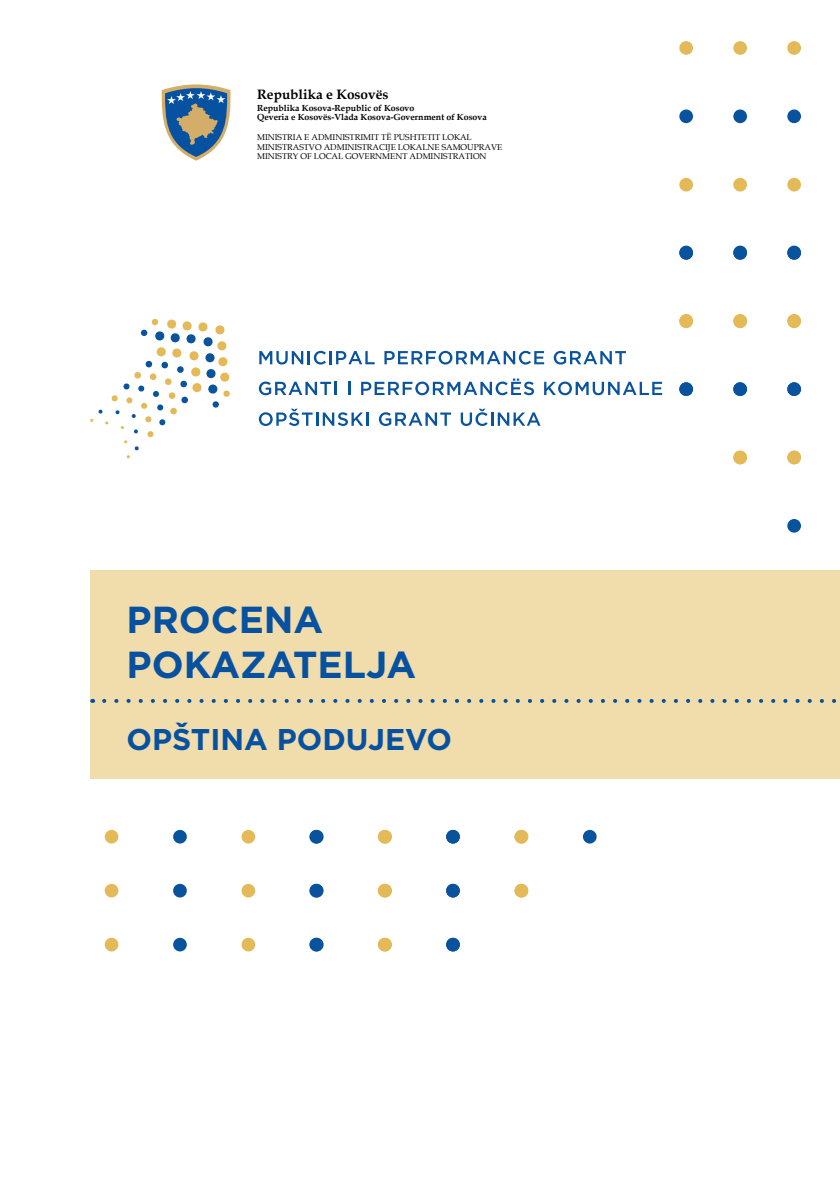
<style>
.page{position:relative;width:840px;height:1191px;background:#fff}
.page>*{position:absolute;margin:0;border:0;box-sizing:border-box;transform-origin:0 0}
.t1{font:700 37.6px/45.2px "Gotham";color:#0651a0}
.t2{font:700 30px "Gotham";color:#0651a0}
.t3{font:700 13.6px "Book Antiqua";color:#000}
.t4{font:700 8.8px/9.8px "Book Antiqua";color:#000}
.t5{font:8.4px/9.6px "Book Antiqua";color:#000}
</style>
<div class="page">
<div style="left:90px;top:570px;width:749px;height:209px;background:#f1dcab"></div>
<svg style="left:161px;top:84px;width:69px;height:77px"></svg>
<svg style="left:104px;top:699px;width:736px;height:4px"></svg>
<div style="left:173px;top:937px;width:14px;height:14px;background:#09539e;border-radius:50%"></div>
<div style="left:173px;top:884px;width:14px;height:13px;background:#09539e;border-radius:50%"></div>
<div style="left:173px;top:830px;width:14px;height:13px;background:#09539e;border-radius:50%"></div>
<div style="left:241px;top:937px;width:14px;height:14px;background:#e4b958;border-radius:50%"></div>
<div style="left:241px;top:884px;width:14px;height:13px;background:#e4b958;border-radius:50%"></div>
<div style="left:241px;top:830px;width:14px;height:13px;background:#e4b958;border-radius:50%"></div>
<div style="left:310px;top:884px;width:13px;height:13px;background:#09539e;border-radius:50%"></div>
<div style="left:310px;top:830px;width:13px;height:13px;background:#09539e;border-radius:50%"></div>
<svg style="left:378px;top:937px;width:14px;height:14px"></svg>
<svg style="left:378px;top:884px;width:14px;height:13px"></svg>
<svg style="left:378px;top:830px;width:14px;height:13px"></svg>
<div style="left:105px;top:937px;width:13px;height:14px;background:#e4b958;border-radius:50%"></div>
<div style="left:105px;top:884px;width:13px;height:13px;background:#e4b958;border-radius:50%"></div>
<div style="left:105px;top:830px;width:13px;height:13px;background:#e4b958;border-radius:50%"></div>
<div style="left:309px;top:937px;width:14px;height:14px;background:#09539e;border-radius:50%"></div>
<div style="left:309px;top:884px;width:14px;height:13px;background:#09539e;border-radius:50%"></div>
<div style="left:309px;top:830px;width:14px;height:13px;background:#09539e;border-radius:50%"></div>
<div style="left:377px;top:937px;width:14px;height:14px;background:#e4b958;border-radius:50%"></div>
<div style="left:377px;top:884px;width:14px;height:13px;background:#e4b958;border-radius:50%"></div>
<div style="left:377px;top:830px;width:14px;height:13px;background:#e4b958;border-radius:50%"></div>
<div style="left:446px;top:937px;width:13px;height:14px;background:#09539e;border-radius:50%"></div>
<div style="left:446px;top:884px;width:13px;height:13px;background:#09539e;border-radius:50%"></div>
<div style="left:446px;top:830px;width:13px;height:13px;background:#09539e;border-radius:50%"></div>
<div style="left:514px;top:884px;width:14px;height:13px;background:#e4b958;border-radius:50%"></div>
<div style="left:514px;top:830px;width:14px;height:13px;background:#e4b958;border-radius:50%"></div>
<div style="left:582px;top:830px;width:14px;height:13px;background:#09539e;border-radius:50%"></div>
<div style="left:679px;top:109px;width:13px;height:14px;background:#09539e;border-radius:50%"></div>
<div style="left:733px;top:109px;width:13px;height:14px;background:#09539e;border-radius:50%"></div>
<div style="left:786px;top:109px;width:14px;height:14px;background:#09539e;border-radius:50%"></div>
<div style="left:679px;top:178px;width:13px;height:13px;background:#e4b958;border-radius:50%"></div>
<div style="left:733px;top:178px;width:13px;height:13px;background:#e4b958;border-radius:50%"></div>
<div style="left:786px;top:178px;width:14px;height:13px;background:#e4b958;border-radius:50%"></div>
<div style="left:679px;top:41px;width:13px;height:14px;background:#e4b958;border-radius:50%"></div>
<div style="left:733px;top:41px;width:13px;height:14px;background:#e4b958;border-radius:50%"></div>
<div style="left:786px;top:41px;width:14px;height:14px;background:#e4b958;border-radius:50%"></div>
<div style="left:679px;top:246px;width:13px;height:13px;background:#09539e;border-radius:50%"></div>
<div style="left:733px;top:246px;width:13px;height:13px;background:#09539e;border-radius:50%"></div>
<div style="left:786px;top:246px;width:14px;height:13px;background:#09539e;border-radius:50%"></div>
<div style="left:679px;top:314px;width:13px;height:14px;background:#e4b958;border-radius:50%"></div>
<div style="left:733px;top:314px;width:13px;height:14px;background:#e4b958;border-radius:50%"></div>
<div style="left:786px;top:314px;width:14px;height:14px;background:#e4b958;border-radius:50%"></div>
<div style="left:679px;top:382px;width:13px;height:14px;background:#09539e;border-radius:50%"></div>
<div style="left:733px;top:382px;width:13px;height:14px;background:#09539e;border-radius:50%"></div>
<div style="left:786px;top:382px;width:14px;height:14px;background:#09539e;border-radius:50%"></div>
<div style="left:733px;top:450px;width:13px;height:14px;background:#e4b958;border-radius:50%"></div>
<div style="left:786px;top:450px;width:14px;height:14px;background:#e4b958;border-radius:50%"></div>
<div style="left:786px;top:519px;width:14px;height:13px;background:#09539e;border-radius:50%"></div>
<svg style="left:259px;top:351px;width:115px;height:13px"></svg>
<svg style="left:384px;top:351px;width:160px;height:13px"></svg>
<svg style="left:553px;top:351px;width:72px;height:13px"></svg>
<svg style="left:259px;top:381px;width:77px;height:14px"></svg>
<svg style="left:348px;top:382px;width:2px;height:13px"></svg>
<svg style="left:361px;top:378px;width:172px;height:17px"></svg>
<svg style="left:544px;top:381px;width:117px;height:14px"></svg>
<svg style="left:259px;top:409px;width:109px;height:17px"></svg>
<svg style="left:378px;top:412px;width:73px;height:14px"></svg>
<svg style="left:460px;top:409px;width:80px;height:17px"></svg>
<svg style="left:90px;top:318px;width:140px;height:140px"></svg>
<h3 class="t3" style="left:257px;top:85px;width:133px">Republika e Kosovës</h3>
<p class="t4" style="left:257px;top:103px;width:231px">Republika Kosova-Republic of Kosovo<br>Qeveria e Kosovës-Vlada Kosova-Government of Kosova</p>
<p class="t5" style="left:257px;top:132px;width:246px">MINISTRIA E ADMINISTRIMIT TË PUSHTETIT LOKAL<br>MINISTRASTVO ADMINISTRACIJE LOKALNE SAMOUPRAVE<br>MINISTRY OF LOCAL GOVERNMENT ADMINISTRATION</p>
<h1 class="t1" style="left:126px;top:597px;width:291px">PROCENA<br>POKAZATELJA</h1>
<h2 class="t2" style="left:126px;top:720px;width:326px">OPŠTINA PODUJEVO</h2>
</div>
